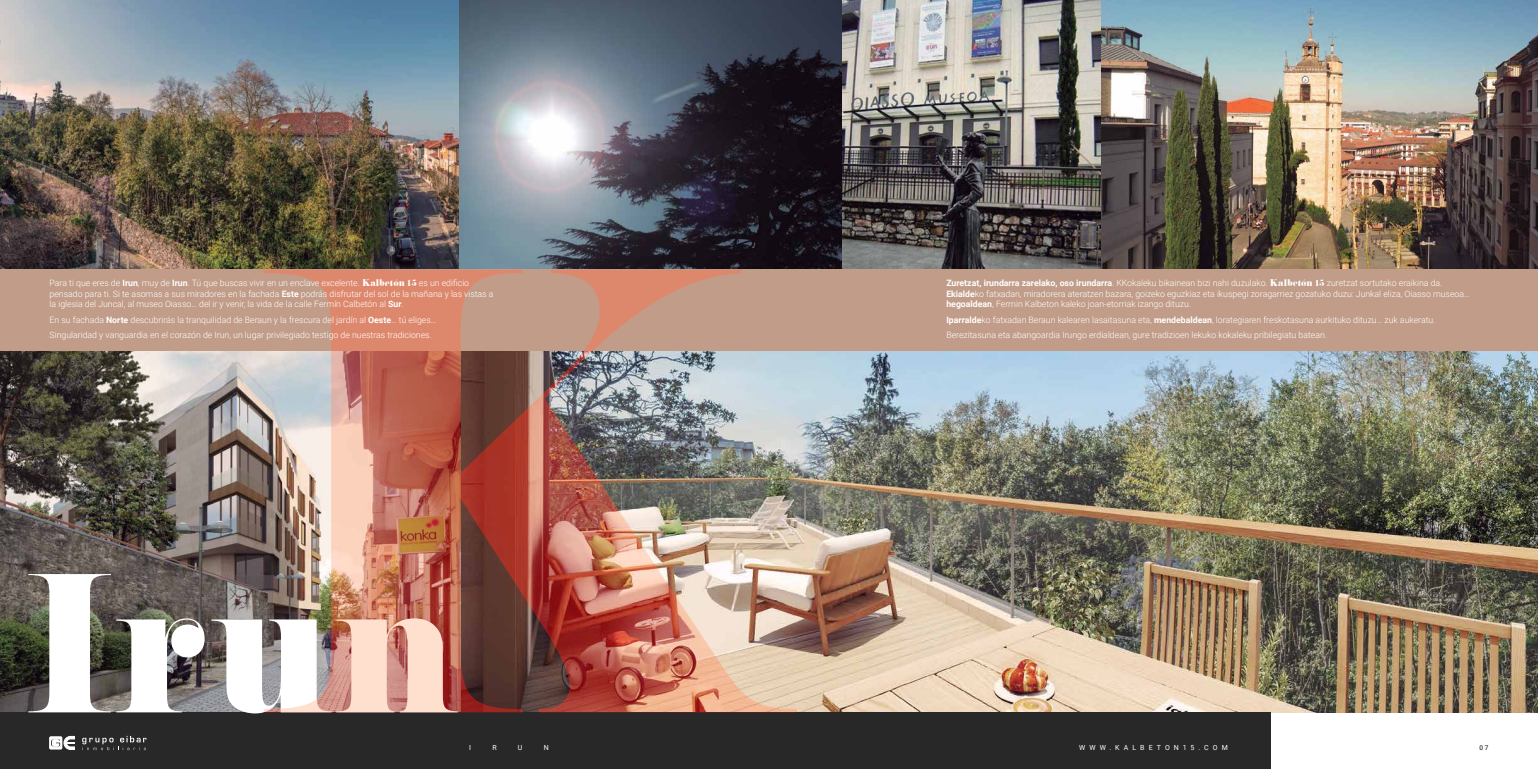
<style>
.page{position:relative;width:1538px;height:769px;background:#fff}
.page>*{position:absolute;margin:0;border:0;box-sizing:border-box;transform-origin:0 0}
.t1{font:176.66px "Pistilli";color:#fff}
.t2{font:300 8.75px/10.5px "Roboto";color:#fff}
.t3{font:7px "Roboto";letter-spacing:.575em;color:#fff}
.t4{font:6.48px "Roboto";color:#000}
.s1{font-weight:700}
.s2{font-family:"Pistilli";font-weight:400}
</style>
<div class="page">
<img style="left:0;top:0;width:460px;height:270px">
<img style="left:797px;top:351px;width:741px;height:361px">
<img style="left:0;top:351px;width:264px;height:361px">
<img style="left:460px;top:0;width:641px;height:270px">
<img style="left:1101px;top:0;width:437px;height:270px">
<div style="left:0;top:712px;width:1270px;height:57px;background:#292829"></div>
<svg style="left:82px;top:736px;width:65px;height:14px"></svg>
<svg style="left:50px;top:736px;width:25px;height:14px"></svg>
<div style="left:769px;top:270px;width:769px;height:81px;background:#c19c88"></div>
<div style="left:0;top:270px;width:769px;height:81px;background:#c19c88"></div>
<img style="left:264px;top:270px;width:533px;height:442px">
<p class="t2" style="left:50px;top:277px;width:445px">Para ti que eres de <span class="s1">Irun</span>, muy de <span class="s1">Irun</span>. Tú que buscas vivir en un enclave excelente. <span class="s2">Kalbetón 15</span> es un edificio pensado para ti. Si te asomas a sus miradores en la fachada <span class="s1">Este</span> podrás disfrutar del sol de la mañana y las vistas a la iglesia del Juncal, al museo Oiasso… del ir y venir, la vida de la calle Fermín Calbetón al <span class="s1">Sur</span>.</p>
<p class="t2" style="left:50px;top:311px;width:388px;line-height:15.5px">En su fachada <span class="s1">Norte</span> descubrirás la tranquilidad de Beraun y la frescura del jardín al <span class="s1">Oeste</span>… tú eliges…<br>Singularidad y vanguardia en el corazón de Irun, un lugar privilegiado testigo de nuestras tradiciones.</p>
<h1 class="t1" style="left:25px;top:532px;width:436px">Irun</h1>
<p class="t2" style="left:946px;top:277px;width:525px"><span class="s1">Zuretzat, irundarra zarelako, oso irundarra</span>. KKokaleku bikainean bizi nahi duzulako. <span class="s2">Kalbetón 15</span> zuretzat sortutako eraikina da.<br><span class="s1">Ekialde</span>ko fatxadan, miradorera ateratzen bazara, goizeko eguzkiaz eta ikuspegi zoragarriez gozatuko duzu: Junkal eliza, Oiasso museoa… <span class="s1">hegoaldean</span>, Fermin Kalbeton kaleko joan-etorriak izango dituzu.</p>
<p class="t2" style="left:946px;top:311px;width:490px;line-height:15.5px"><span class="s1">Iparralde</span>ko fatxadan Beraun kalearen lasaitasuna eta, <span class="s1">mendebaldean</span>, lorategiaren freskotasuna aurkituko dituzu… zuk aukeratu.<br>Berezitasuna eta abangoardia Irungo erdialdean, gure tradizioen lekuko kokaleku pribilegiatu batean.</p>
<p class="t3" style="left:469px;top:743px;width:21px">IRUN</p>
<p class="t3" style="left:1079px;top:743px;width:45px">WWW.KALBETO</p>
<p class="t3" style="left:1174px;top:743px;width:39px">N15.COM</p>
<p class="t4" style="left:1479px;top:743px;width:11px">0 7</p>
</div>
